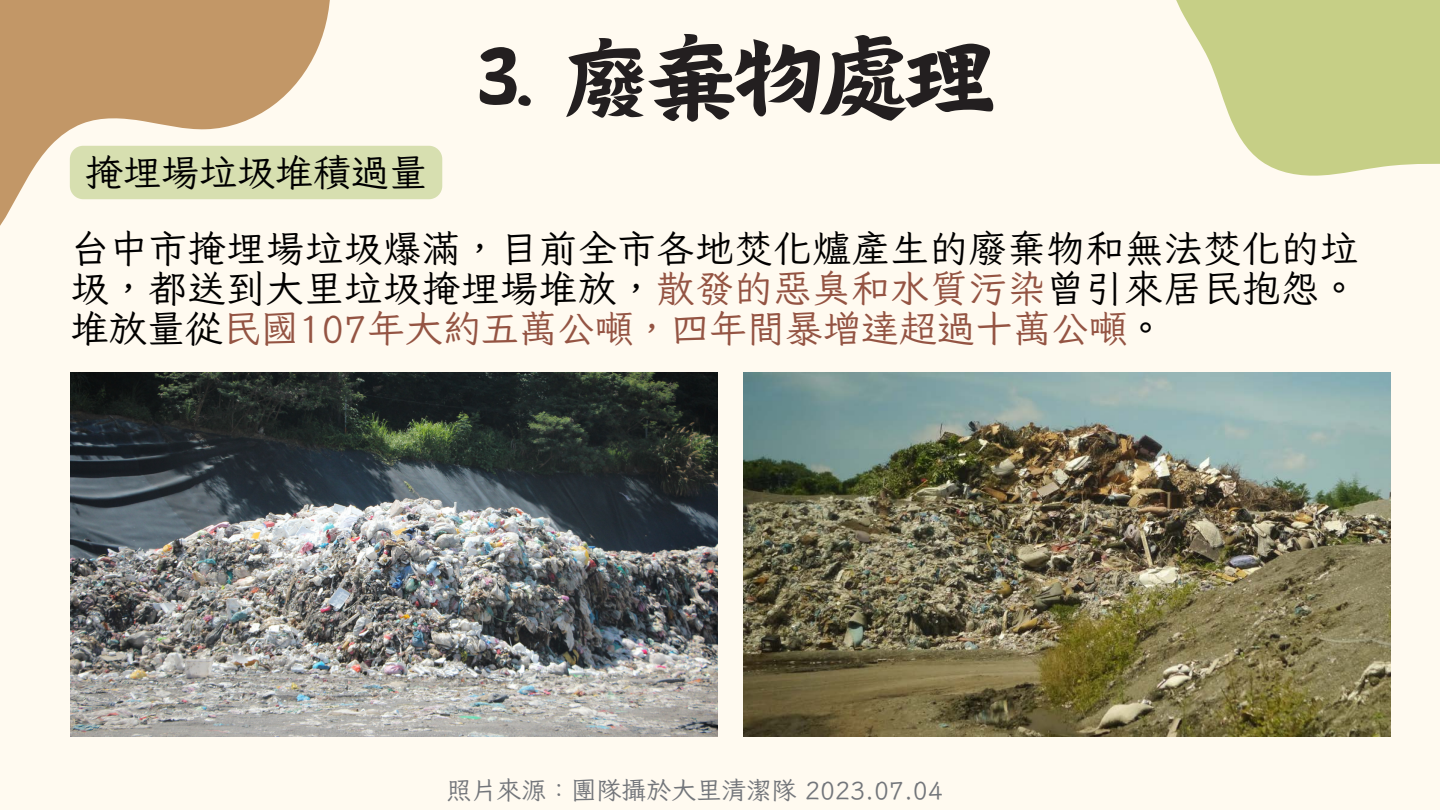
<style>
.page{position:relative;width:1440px;height:810px;background:#fffaf0}
.page>*{position:absolute;margin:0;border:0;box-sizing:border-box;transform-origin:0 0}
.t1{font:80px "Canva Wen";color:#231f20}
.t2{font:38px/39.7px "Iansui 094";color:#000;text-align:justify}
.t3{font:25px "Iansui 094";color:#72757a}
.s1{color:#945443}
</style>
<div class="page">
<svg style="left:1176px;top:0;width:264px;height:176px;fill:#c6cf86"></svg>
<svg style="left:0;top:0;width:393px;height:409px"></svg>
<img style="left:71px;top:373px;width:646px;height:363px">
<img style="left:744px;top:373px;width:646px;height:363px">
<div style="left:70px;top:146px;width:372px;height:53px;background:#d7dfb0;border-radius:13px"></div>
<p class="t2" style="left:85px;top:152px;width:343px">掩埋場垃圾堆積過量</p>
<p class="t1" style="left:479px;top:39px;width:515px">3. 廢棄物處理</p>
<p class="t2" style="left:71px;top:228px;width:1289px">台中市掩埋場垃圾爆滿，目前全市各地焚化爐產生的廢棄物和無法焚化的垃圾，都送到大里垃圾掩埋場堆放，<span class="s1">散發的惡臭和水質污染</span>曾引來居民抱怨。堆放量從<span class="s1">民國107年大約五萬公噸，四年間暴增達超過十萬公噸</span>。</p>
<p class="t3" style="left:447px;top:777px;width:498px">照片來源：團隊攝於大里清潔隊 2023.07.04</p>
</div>
